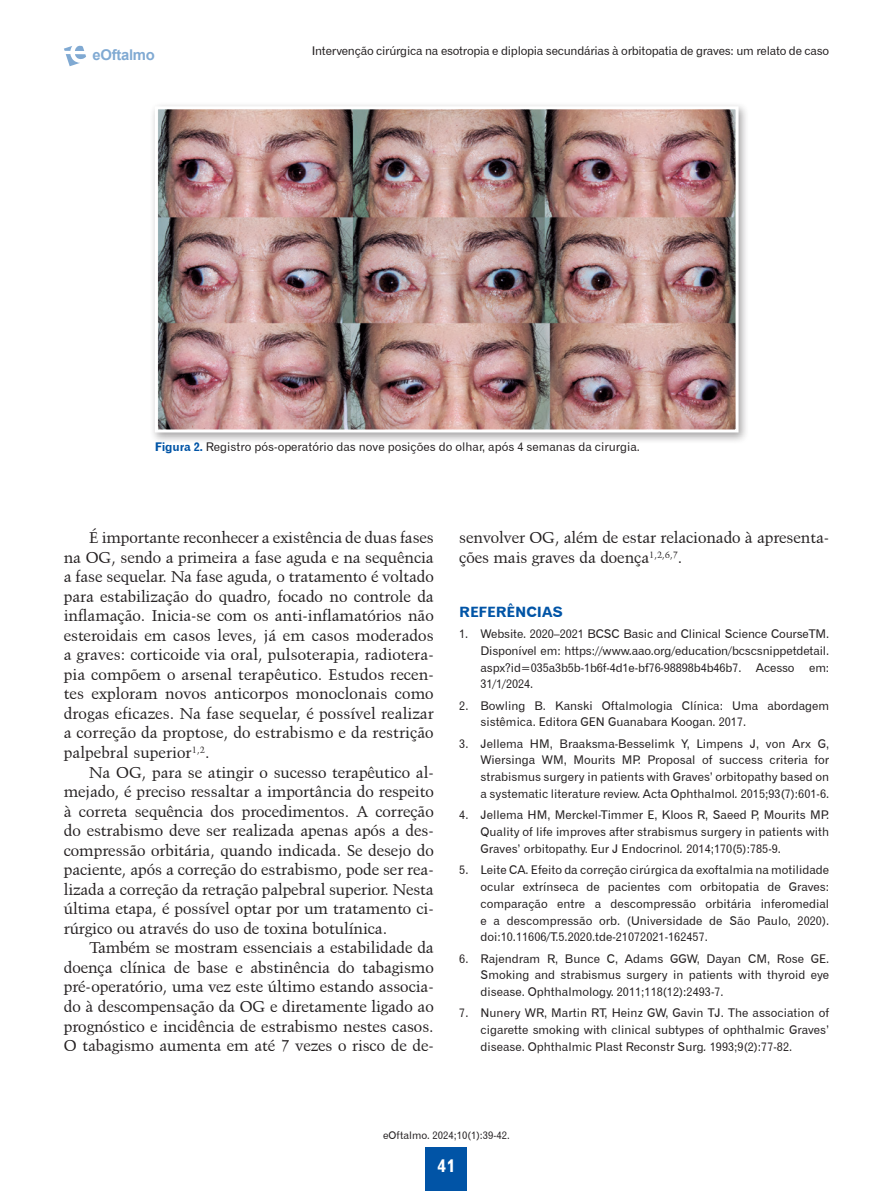
<style>
.page{position:relative;width:893px;height:1191px;background:#fff}
.page>*{position:absolute;margin:0;border:0;box-sizing:border-box;transform-origin:0 0}
.t1{font:18px "Gothic 720 BT Bold B";color:#fff}
.t2{font:15.75px/19.5px "Kuenstler 480 BT";color:#231f20;text-align:justify}
.t3{font:700 14.85px "Arial";letter-spacing:-.02em;color:#0154a6}
.t4{font:14.25px "Gothic 720 BT Bold B";color:#0154a6}
.t5{font:12px/16.8px "Gothic 720 BT Roman B";color:#231f20;text-align:justify}
.t6{font:12px "Gothic 720 BT Roman B";letter-spacing:-.02em;color:#231f20}
.t7{font:10.5px "Gothic 720 BT Roman B";color:#231f20}
.s1{font-family:"Gothic 720 BT Bold B";color:#0154a6}
.s2{font-family:"Gothic 720 BT Italic B"}
</style>
<div class="page">
<div style="left:426px;top:1147px;width:41px;height:44px;background:#0154a6"></div>
<svg style="left:64px;top:45px;width:22px;height:21px"></svg>
<div style="left:149px;top:101px;width:600px;height:343px;background:#231f20;opacity:.4"></div>
<img style="left:159px;top:110px;width:575px;height:318px">
<div style="left:155px;top:106px;width:583px;height:326px;border:3px solid #fff"></div>
<p class="t3" style="left:93px;top:44px;width:64px">eOftalmo</p>
<p class="t6" style="left:312px;top:43px;width:519px">Intervenção cirúrgica na esotropia e diplopia secundárias à orbitopatia de graves: um relato de caso</p>
<p class="t5" style="left:155px;top:438px;width:487px"><span class="s1">Figura 2.</span> Registro pós-operatório das nove posições do olhar, após 4 semanas da cirurgia.</p>
<p class="t2" style="left:64px;top:527px;width:371px;text-indent:26px">É importante reconhecer a existência de duas fases na OG, sendo a primeira a fase aguda e na sequência a fase sequelar. Na fase aguda, o tratamento é voltado para estabilização do quadro, focado no controle da inflamação. Inicia-se com os anti-inflamatórios não esteroidais em casos leves, já em casos moderados a graves: corticoide via oral, pulsoterapia, radiotera&shy;pia compõem o arsenal terapêutico. Estudos recen&shy;tes exploram novos anticorpos monoclonais como drogas eficazes. Na fase sequelar, é possível realizar a correção da proptose, do estrabismo e da restrição palpebral superior<sup>1,2</sup>.</p>
<p class="t2" style="left:64px;top:762px;width:371px;text-indent:26px">Na OG, para se atingir o sucesso terapêutico al&shy;mejado, é preciso ressaltar a importância do respeito à correta sequência dos procedimentos. A correção do estrabismo deve ser realizada apenas após a des&shy;compressão orbitária, quando indicada. Se desejo do paciente, após a correção do estrabismo, pode ser rea&shy;lizada a correção da retração palpebral superior. Nesta última etapa, é possível optar por um tratamento ci&shy;rúrgico ou através do uso de toxina botulínica.</p>
<p class="t2" style="left:64px;top:938px;width:371px;text-indent:26px">Também se mostram essenciais a estabilidade da doença clínica de base e abstinência do tabagismo pré-operatório, uma vez este último estando associa&shy;do à descompensação da OG e diretamente ligado ao prognóstico e incidência de estrabismo nestes casos.<br>O tabagismo aumenta em até 7 vezes o risco de de-</p>
<h2 class="t2" style="left:459px;top:527px;width:371px">senvolver OG, além de estar relacionado à apresenta&shy;ções mais graves da doença<sup>1,2,6,7</sup>.</h2>
<p class="t4" style="left:459px;top:603px;width:105px">REFERÊNCIAS</p>
<p class="t5" style="left:480px;top:625px;width:350px;text-indent:-21px">1. Website. 2020–2021 BCSC Basic and Clinical Science CourseTM.<br>Disponível em: https://www.aao.org/education/bcscsnippetdetail. aspx?id=035a3b5b-1b6f-4d1e-bf76-98898b4b46b7. Acesso em:<br>31/1/2024.</p>
<p class="t5" style="left:480px;top:697px;width:350px;text-indent:-21px">2. Bowling B. Kanski Oftalmologia Clínica: Uma abordagem sistêmica. Editora GEN Guanabara Koogan. 2017.</p>
<p class="t5" style="left:480px;top:734px;width:350px;text-indent:-21px">3. Jellema HM, Braaksma-Besselimk Y, Limpens J, von Arx G, Wiersinga WM, Mourits MP. Proposal of success criteria for strabismus surgery in patients with Graves’ orbitopathy based on a systematic literature review. Acta Ophthalmol<span class="s2">.</span> 2015;93(7):601-6.</p>
<p class="t5" style="left:480px;top:806px;width:350px;text-indent:-21px">4. Jellema HM, Merckel-Timmer E, Kloos R, Saeed P, Mourits MP.<br>Quality of life improves after strabismus surgery in patients with Graves’ orbitopathy. Eur J Endocrinol<span class="s2">.</span> 2014;170(5):785-9.</p>
<p class="t5" style="left:480px;top:861px;width:350px;text-indent:-21px">5. Leite CA. Efeito da correção cirúrgica da exoftalmia na motilidade ocular extrínseca de pacientes com orbitopatia de Graves: comparação entre a descompressão orbitária inferomedial e a descompressão orb. (Universidade de São Paulo, 2020). doi:10.11606/T.5.2020.tde-21072021-162457.</p>
<p class="t5" style="left:480px;top:949px;width:350px;text-indent:-21px">6. Rajendram R, Bunce C, Adams GGW, Dayan CM, Rose GE.<br>Smoking and strabismus surgery in patients with thyroid eye disease. Ophthalmology. 2011;118(12):2493-7.</p>
<p class="t5" style="left:480px;top:1004px;width:350px;text-indent:-21px">7. Nunery WR, Martin RT, Heinz GW, Gavin TJ. The association of cigarette smoking with clinical subtypes of ophthalmic Graves’ disease. Ophthalmic Plast Reconstr Surg<span class="s2">.</span> 1993;9(2):77-82.</p>
<p class="t7" style="left:383px;top:1129px;width:128px">eOftalmo. 2024;10(1):39-42.</p>
<h1 class="t1" style="left:437px;top:1154px;width:20px">41</h1>
</div>
